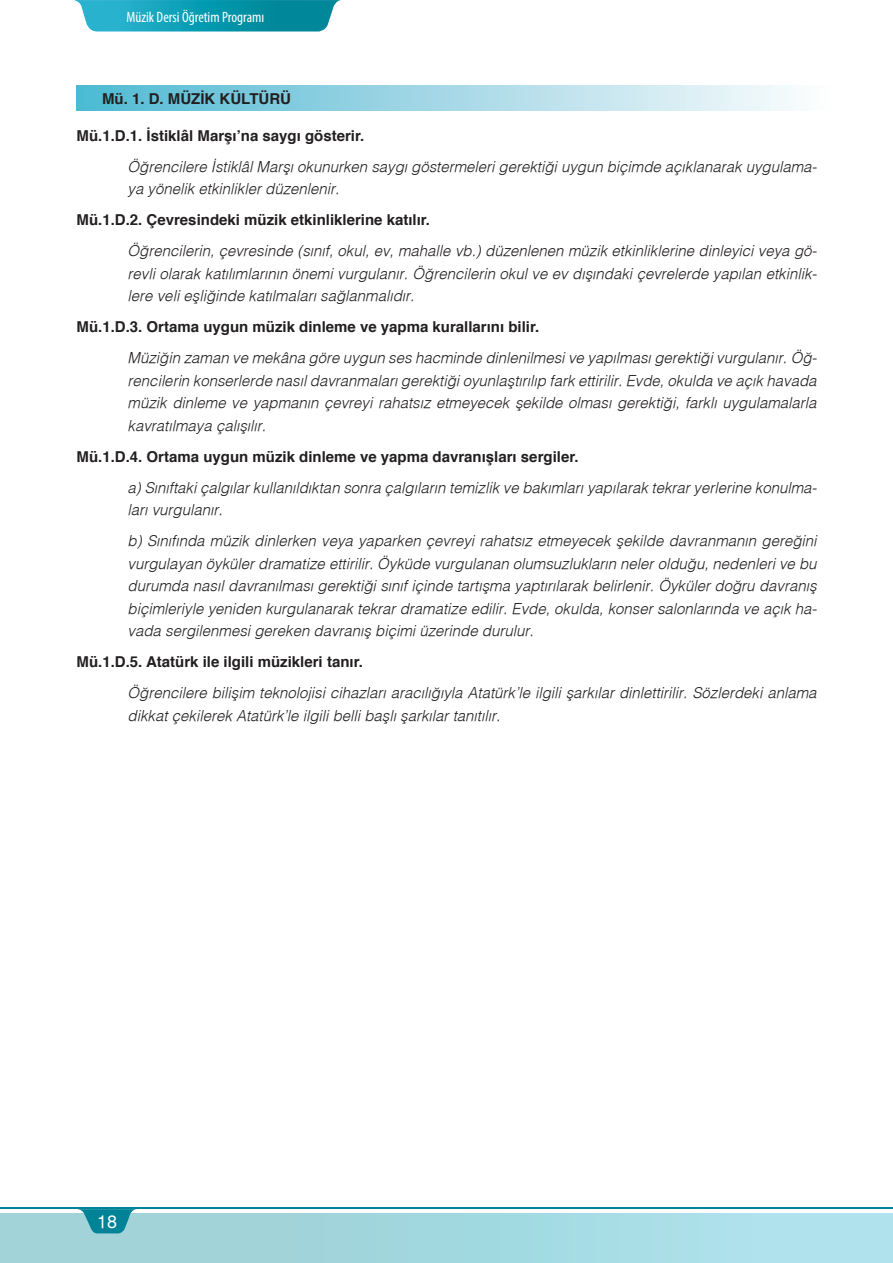
<style>
.page{position:relative;width:893px;height:1263px;background:#fff}
.page>*{position:absolute;margin:0;border:0;box-sizing:border-box;transform-origin:0 0}
.t1{font:500 18px "Helvetica";color:#fff}
.t2{font:italic 300 15px/22.5px "Helvetica";color:#231f20}
.t3{font:700 15px "Helvetica";color:#231f20}
.t4{font:condensed 15px "Myriad Pro";color:#fff}
</style>
<div class="page">
<div style="left:0;top:1213px;width:893px;height:50px;background:linear-gradient(to right,#9dcfd4,#aee3ed)"></div>
<hr style="left:0;top:1207px;width:893px;height:2px;background:#008297">
<svg style="left:77px;top:1209px;width:66px;height:25px;background:#45a5b3"></svg>
<svg style="left:74px;top:0;width:267px;height:32px;background:#23a3b8"></svg>
<div style="left:77px;top:85px;width:756px;height:26px;background:linear-gradient(to right,#50b9d3,#fefcfd)"></div>
<p class="t4" style="left:127px;top:8px;width:139px">Müzik Dersi Öğretim Programı</p>
<p class="t3" style="left:102px;top:86px;width:190px">Mü. 1. D. MÜZİK KÜLTÜRÜ</p>
<p class="t3" style="left:77px;top:123px;width:289px">Mü.1.D.1. İstiklâl Marşı’na saygı gösterir.</p>
<p class="t2" style="left:128px;top:155px;width:691px">Öğrencilere İstiklâl Marşı okunurken saygı göstermeleri gerektiği uygun biçimde açıklanarak uygulama&shy;ya yönelik etkinlikler düzenlenir.</p>
<p class="t3" style="left:77px;top:208px;width:355px">Mü.1.D.2. Çevresindeki müzik etkinliklerine katılır.</p>
<p class="t2" style="left:128px;top:239px;width:691px;text-align:justify">Öğrencilerin, çevresinde (sınıf, okul, ev, mahalle vb.) düzenlenen müzik etkinliklerine dinleyici veya gö&shy;revli olarak katılımlarının önemi vurgulanır. Öğrencilerin okul ve ev dışındaki çevrelerde yapılan etkinlik&shy;lere veli eşliğinde katılmaları sağlanmalıdır.</p>
<p class="t3" style="left:77px;top:315px;width:464px">Mü.1.D.3. Ortama uygun müzik dinleme ve yapma kurallarını bilir.</p>
<p class="t2" style="left:128px;top:346px;width:691px;text-align:justify">Müziğin zaman ve mekâna göre uygun ses hacminde dinlenilmesi ve yapılması gerektiği vurgulanır. Öğ&shy;rencilerin konserlerde nasıl davranmaları gerektiği oyunlaştırılıp fark ettirilir. Evde, okulda ve açık havada müzik dinleme ve yapmanın çevreyi rahatsız etmeyecek şekilde olması gerektiği, farklı uygulamalarla kavratılmaya çalışılır.</p>
<p class="t3" style="left:77px;top:444px;width:503px">Mü.1.D.4. Ortama uygun müzik dinleme ve yapma davranışları sergiler.</p>
<p class="t2" style="left:128px;top:476px;width:691px">a) Sınıftaki çalgılar kullanıldıktan sonra çalgıların temizlik ve bakımları yapılarak tekrar yerlerine konulma&shy;ları vurgulanır.</p>
<p class="t2" style="left:128px;top:529px;width:691px;text-align:justify">b) Sınıfında müzik dinlerken veya yaparken çevreyi rahatsız etmeyecek şekilde davranmanın gereğini vurgulayan öyküler dramatize ettirilir. Öyküde vurgulanan olumsuzlukların neler olduğu, nedenleri ve bu durumda nasıl davranılması gerektiği sınıf içinde tartışma yaptırılarak belirlenir. Öyküler doğru davranış biçimleriyle yeniden kurgulanarak tekrar dramatize edilir. Evde, okulda, konser salonlarında ve açık ha&shy;vada sergilenmesi gereken davranış biçimi üzerinde durulur.</p>
<p class="t3" style="left:77px;top:650px;width:288px">Mü.1.D.5. Atatürk ile ilgili müzikleri tanır.</p>
<p class="t2" style="left:128px;top:681px;width:690px">Öğrencilere bilişim teknolojisi cihazları aracılığıyla Atatürk’le ilgili şarkılar dinlettirilir. Sözlerdeki anlama dikkat çekilerek Atatürk’le ilgili belli başlı şarkılar tanıtılır.</p>
<p class="t1" style="left:97px;top:1211px;width:22px">18</p>
</div>
